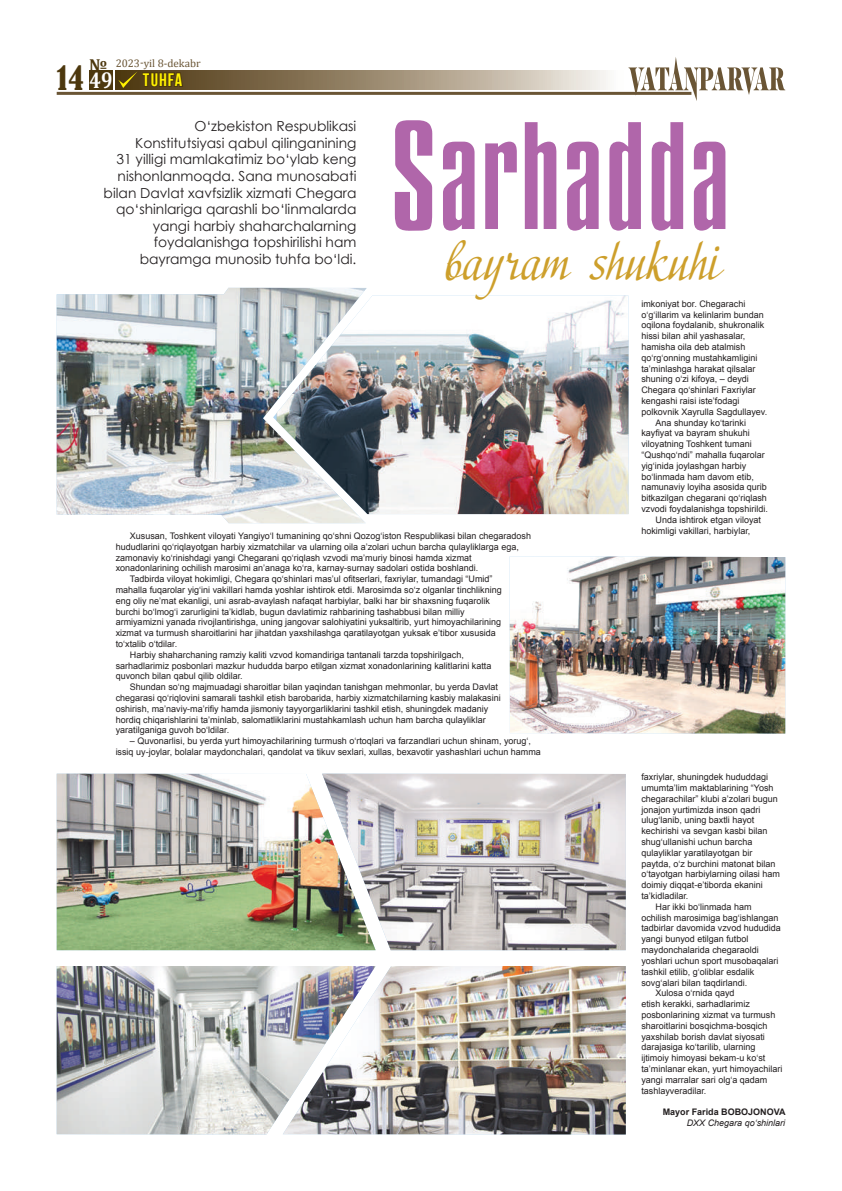
<style>
.page{position:relative;width:842px;height:1191px;background:#fff}
.page>*{position:absolute;margin:0;border:0;box-sizing:border-box;transform-origin:0 0}
.t1{font:127.3px "Virtec Compact Uz";color:#b066aa}
.t2{font:50.9px "Adventure";color:#cd9f2b;scale:.83 1}
.t3{font:31.1px "Rutberg Old Style";color:#4d380e}
.t4{font:700 23px "Cambria";color:#fff;scale:.84 1}
.t5{font:18px "AA Bebas Neue";letter-spacing:.09em;color:#fff101}
.t6{font:13.8px/16.6px "Century Gothic";color:#231f20;text-align:right}
.t7{font:11px "Cambria";color:#6a5535}
.t8{font:9px/10.8px "Arial";color:#231f20;text-align:center}
.t9{font:700 9px "Arial";color:#231f20}
.t10{font:italic 9px "Arial";color:#231f20}
.s1{font-weight:700;font-size:17.4px;color:#4d380e}
</style>
<div class="page">
<hr style="left:57px;top:92px;width:634px;height:3px;background:#6a5535">
<svg style="left:628px;top:57px;width:157px;height:44px"></svg>
<svg style="left:116px;top:70px;width:492px;height:19px;background:#a4957e"></svg>
<div style="left:89px;top:70px;width:24px;height:19px;background:#4d380e"></div>
<img style="left:57px;top:288px;width:310px;height:235px">
<img style="left:277px;top:295px;width:351px;height:219px">
<img style="left:510px;top:556px;width:275px;height:177px">
<img style="left:376px;top:966px;width:250px;height:168px">
<img style="left:57px;top:966px;width:319px;height:168px">
<img style="left:376px;top:773px;width:250px;height:177px">
<img style="left:57px;top:773px;width:319px;height:177px">
<svg style="left:118px;top:71px;width:66px;height:18px"></svg>
<p class="t7" style="left:89px;top:57px;width:113px"><span class="s1">№</span> 2023-yil 8-dekabr</p>
<h3 class="t4" style="left:90px;top:64px;width:29px">49</h3>
<h3 class="t5" style="left:143px;top:70px;width:41px">Tuhfa</h3>
<h3 class="t3" style="left:57px;top:60px;width:28px">14</h3>
<h1 class="t1" style="left:389px;top:100px;width:343px">Sarhadda</h1>
<p class="t6" style="left:104px;top:118px;width:254px">O‘zbekiston Respublikasi Konstitutsiyasi qabul qilinganining<br>31 yilligi mamlakatimiz bo‘ylab keng nishonlanmoqda. Sana munosabati bilan Davlat xavfsizlik xizmati Chegara qo‘shinlariga qarashli bo‘linmalarda yangi harbiy shaharchalarning foydalanishga topshirilishi ham bayramga munosib tuhfa bo‘ldi.</p>
<h2 class="t2" style="left:445px;top:232px;width:334px">bayram shukuhi</h2>
<p class="t8" style="left:641px;top:298px;width:106px">imkoniyat bor. Chegarachi</p>
<p class="t8" style="left:641px;top:309px;width:124px">o‘g‘illarim va kelinlarim bundan</p>
<p class="t8" style="left:641px;top:320px;width:125px">oqilona foydalanib, shukronalik</p>
<p class="t8" style="left:641px;top:331px;width:106px">hissi bilan ahil yashasalar,</p>
<p class="t8" style="left:641px;top:341px;width:106px">hamisha oila deb atalmish</p>
<p class="t8" style="left:641px;top:352px;width:118px">qo‘rg‘onning mustahkamligini</p>
<p class="t8" style="left:641px;top:363px;width:116px">ta’minlashga harakat qilsalar</p>
<p class="t8" style="left:641px;top:374px;width:109px">shuning o‘zi kifoya, – deydi</p>
<p class="t8" style="left:641px;top:385px;width:116px">Chegara qo‘shinlari Faxriylar</p>
<p class="t8" style="left:641px;top:395px;width:100px">kengashi raisi iste’fodagi</p>
<p class="t8" style="left:641px;top:406px;width:127px">polkovnik Xayrulla Sagdullayev.</p>
<p class="t8" style="left:656px;top:417px;width:92px">Ana shunday ko‘tarinki</p>
<p class="t8" style="left:641px;top:428px;width:110px">kayfiyat va bayram shukuhi</p>
<p class="t8" style="left:641px;top:439px;width:112px">viloyatning Toshkent tumani</p>
<p class="t8" style="left:641px;top:449px;width:125px">“Qushqo‘ndi” mahalla fuqarolar</p>
<p class="t8" style="left:641px;top:460px;width:107px">yig‘inida joylashgan harbiy</p>
<p class="t8" style="left:641px;top:471px;width:114px">bo‘linmada ham davom etib,</p>
<p class="t8" style="left:641px;top:482px;width:127px">namunaviy loyiha asosida qurib</p>
<p class="t8" style="left:641px;top:493px;width:127px">bitkazilgan chegarani qo‘riqlash</p>
<p class="t8" style="left:641px;top:503px;width:128px">vzvodi foydalanishga topshirildi.</p>
<p class="t8" style="left:656px;top:514px;width:107px">Unda ishtirok etgan viloyat</p>
<p class="t8" style="left:641px;top:525px;width:111px">hokimligi vakillari, harbiylar,</p>
<p class="t8" style="left:130px;top:530px;width:403px">Xususan, Toshkent viloyati Yangiyo‘l tumanining qo‘shni Qozog‘iston Respublikasi bilan chegaradosh</p>
<p class="t8" style="left:116px;top:541px;width:405px">hududlarini qo‘riqlayotgan harbiy xizmatchilar va ularning oila a’zolari uchun barcha qulayliklarga ega,</p>
<p class="t8" style="left:116px;top:552px;width:358px">zamonaviy ko‘rinishdagi yangi Chegarani qo‘riqlash vzvodi ma’muriy binosi hamda xizmat</p>
<p class="t8" style="left:116px;top:563px;width:364px">xonadonlarining ochilish marosimi an’anaga ko‘ra, karnay-surnay sadolari ostida boshlandi.</p>
<p class="t8" style="left:130px;top:573px;width:364px">Tadbirda viloyat hokimligi, Chegara qo‘shinlari mas’ul ofitserlari, faxriylar, tumandagi “Umid”</p>
<p class="t8" style="left:116px;top:584px;width:388px">mahalla fuqarolar yig‘ini vakillari hamda yoshlar ishtirok etdi. Marosimda so‘z olganlar tinchlikning</p>
<p class="t8" style="left:116px;top:595px;width:376px">eng oliy ne’mat ekanligi, uni asrab-avaylash nafaqat harbiylar, balki har bir shaxsning fuqarolik</p>
<p class="t8" style="left:116px;top:606px;width:351px">burchi bo‘lmog‘i zarurligini ta’kidlab, bugun davlatimiz rahbarining tashabbusi bilan milliy</p>
<p class="t8" style="left:116px;top:617px;width:387px">armiyamizni yanada rivojlantirishga, uning jangovar salohiyatini yuksaltirib, yurt himoyachilarining</p>
<p class="t8" style="left:116px;top:627px;width:382px">xizmat va turmush sharoitlarini har jihatdan yaxshilashga qaratilayotgan yuksak e’tibor xususida</p>
<p class="t8" style="left:116px;top:638px;width:63px">to‘xtalib o‘tdilar.</p>
<p class="t8" style="left:130px;top:649px;width:336px">Harbiy shaharchaning ramziy kaliti vzvod komandiriga tantanali tarzda topshirilgach,</p>
<p class="t8" style="left:116px;top:660px;width:377px">sarhadlarimiz posbonlari mazkur hududda barpo etilgan xizmat xonadonlarining kalitlarini katta</p>
<p class="t8" style="left:116px;top:671px;width:129px">quvonch bilan qabul qilib oldilar.</p>
<p class="t8" style="left:130px;top:681px;width:370px">Shundan so‘ng majmuadagi sharoitlar bilan yaqindan tanishgan mehmonlar, bu yerda Davlat</p>
<p class="t8" style="left:116px;top:692px;width:387px">chegarasi qo‘riqlovini samarali tashkil etish barobarida, harbiy xizmatchilarning kasbiy malakasini</p>
<p class="t8" style="left:116px;top:703px;width:374px">oshirish, ma’naviy-ma’rifiy hamda jismoniy tayyorgarliklarini tashkil etish, shuningdek madaniy</p>
<p class="t8" style="left:116px;top:714px;width:372px">hordiq chiqarishlarini ta’minlab, salomatliklarini mustahkamlash uchun ham barcha qulayliklar</p>
<p class="t8" style="left:116px;top:725px;width:115px">yaratilganiga guvoh bo‘ldilar.</p>
<p class="t8" style="left:116px;top:735px;width:427px">– Quvonarlisi, bu yerda yurt himoyachilarining turmush o‘rtoqlari va farzandlari uchun shinam, yorug‘,<br>issiq uy-joylar, bolalar maydonchalari, qandolat va tikuv sexlari, xullas, bexavotir yashashlari uchun hamma</p>
<p class="t8" style="left:641px;top:771px;width:128px">faxriylar, shuningdek hududdagi</p>
<p class="t8" style="left:641px;top:782px;width:134px">umumta’lim maktablarining “Yosh</p>
<p class="t8" style="left:641px;top:793px;width:138px">chegarachilar” klubi a’zolari bugun</p>
<p class="t8" style="left:641px;top:804px;width:121px">jonajon yurtimizda inson qadri</p>
<p class="t8" style="left:641px;top:815px;width:115px">ulug‘lanib, uning baxtli hayot</p>
<p class="t8" style="left:641px;top:825px;width:128px">kechirishi va sevgan kasbi bilan</p>
<p class="t8" style="left:641px;top:836px;width:113px">shug‘ullanishi uchun barcha</p>
<p class="t8" style="left:641px;top:847px;width:113px">qulayliklar yaratilayotgan bir</p>
<p class="t8" style="left:641px;top:858px;width:136px">paytda, o‘z burchini matonat bilan</p>
<p class="t8" style="left:641px;top:869px;width:140px">o‘tayotgan harbiylarning oilasi ham</p>
<p class="t8" style="left:641px;top:879px;width:123px">doimiy diqqat-e’tiborda ekanini</p>
<p class="t8" style="left:641px;top:890px;width:49px">ta’kidladilar.</p>
<p class="t8" style="left:656px;top:901px;width:98px">Har ikki bo‘linmada ham</p>
<p class="t8" style="left:641px;top:912px;width:139px">ochilish marosimiga bag‘ishlangan</p>
<p class="t8" style="left:641px;top:923px;width:141px">tadbirlar davomida vzvod hududida</p>
<p class="t8" style="left:641px;top:933px;width:109px">yangi bunyod etilgan futbol</p>
<p class="t8" style="left:641px;top:944px;width:119px">maydonchalarida chegaraoldi</p>
<p class="t8" style="left:641px;top:955px;width:139px">yoshlari uchun sport musobaqalari</p>
<p class="t8" style="left:641px;top:966px;width:115px">tashkil etilib, g‘oliblar esdalik</p>
<p class="t8" style="left:641px;top:977px;width:108px">sovg‘alari bilan taqdirlandi.</p>
<p class="t8" style="left:656px;top:987px;width:81px">Xulosa o‘rnida qayd</p>
<p class="t8" style="left:641px;top:998px;width:110px">etish kerakki, sarhadlarimiz</p>
<p class="t8" style="left:641px;top:1009px;width:136px">posbonlarining xizmat va turmush</p>
<p class="t8" style="left:641px;top:1020px;width:128px">sharoitlarini bosqichma-bosqich</p>
<p class="t8" style="left:641px;top:1031px;width:125px">yaxshilab borish davlat siyosati</p>
<p class="t8" style="left:641px;top:1041px;width:116px">darajasiga ko‘tarilib, ularning</p>
<p class="t8" style="left:641px;top:1052px;width:126px">ijtimoiy himoyasi bekam-u ko‘st</p>
<p class="t8" style="left:641px;top:1063px;width:143px">ta’minlanar ekan, yurt himoyachilari</p>
<p class="t8" style="left:641px;top:1074px;width:128px">yangi marralar sari olg‘a qadam</p>
<p class="t8" style="left:641px;top:1085px;width:67px">tashlayveradilar.</p>
<p class="t9" style="left:663px;top:1106px;width:124px">Mayor Farida BOBOJONOVA</p>
<p class="t10" style="left:687px;top:1117px;width:100px">DXX Chegara qo‘shinlari</p>
</div>
